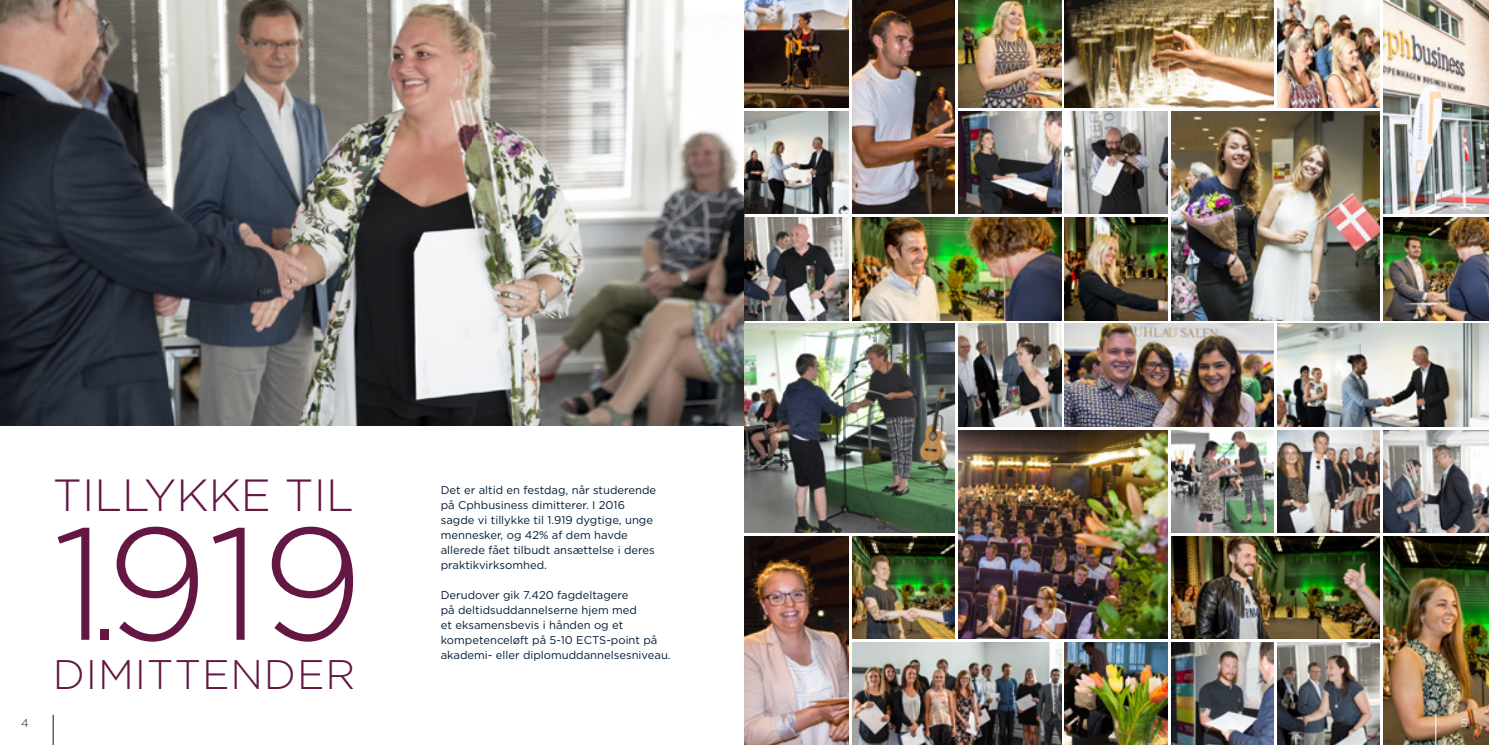
<style>
.page{position:relative;width:1489px;height:745px;background:#fff}
.page>*{position:absolute;margin:0;border:0;box-sizing:border-box;transform-origin:0 0}
.t1{font:300 158.75px "Gotham";color:#631742}
.t2{font:300 45px "Gotham";color:#631742}
.t3{font:300 41.25px "Gotham";letter-spacing:.02em;color:#631742}
.t4{font:11.25px/15px "Gotham";color:#001b36}
.t5{font:300 11.25px "Gotham";color:#001b36}
.t6{font:300 11.25px "Gotham";color:#fff}
.s1{font-size:122.5px}
</style>
<div class="page">
<img style="left:0;top:0;width:744px;height:425px">
<svg style="left:848px;top:0;width:1px;height:107px"></svg>
<svg style="left:954px;top:0;width:1px;height:107px"></svg>
<svg style="left:1273px;top:0;width:1px;height:106px"></svg>
<svg style="left:1379px;top:0;width:1px;height:107px"></svg>
<svg style="left:744px;top:107px;width:105px;height:1px"></svg>
<svg style="left:848px;top:111px;width:1px;height:103px"></svg>
<svg style="left:954px;top:107px;width:108px;height:4px"></svg>
<svg style="left:954px;top:111px;width:1px;height:103px"></svg>
<svg style="left:1064px;top:107px;width:102px;height:1px"></svg>
<svg style="left:1176px;top:107px;width:82px;height:1px"></svg>
<svg style="left:1277px;top:107px;width:103px;height:1px"></svg>
<svg style="left:1379px;top:111px;width:1px;height:103px"></svg>
<svg style="left:848px;top:232px;width:1px;height:88px"></svg>
<svg style="left:1379px;top:217px;width:1px;height:103px"></svg>
<svg style="left:954px;top:323px;width:1px;height:103px"></svg>
<svg style="left:1273px;top:323px;width:1px;height:103px"></svg>
<svg style="left:954px;top:426px;width:108px;height:4px"></svg>
<svg style="left:954px;top:430px;width:1px;height:102px"></svg>
<svg style="left:1064px;top:426px;width:105px;height:1px"></svg>
<svg style="left:1169px;top:426px;width:105px;height:1px"></svg>
<svg style="left:1277px;top:426px;width:104px;height:1px"></svg>
<svg style="left:1273px;top:430px;width:1px;height:102px"></svg>
<svg style="left:1381px;top:426px;width:91px;height:1px"></svg>
<svg style="left:1379px;top:430px;width:1px;height:102px"></svg>
<svg style="left:744px;top:532px;width:106px;height:1px"></svg>
<svg style="left:850px;top:532px;width:105px;height:1px"></svg>
<svg style="left:848px;top:536px;width:1px;height:102px"></svg>
<svg style="left:954px;top:536px;width:1px;height:102px"></svg>
<svg style="left:1167px;top:532px;width:107px;height:4px"></svg>
<svg style="left:1277px;top:532px;width:103px;height:1px"></svg>
<svg style="left:1383px;top:532px;width:105px;height:1px"></svg>
<svg style="left:1379px;top:536px;width:1px;height:102px"></svg>
<svg style="left:848px;top:638px;width:107px;height:4px"></svg>
<svg style="left:848px;top:642px;width:1px;height:102px"></svg>
<svg style="left:958px;top:638px;width:104px;height:1px"></svg>
<svg style="left:1062px;top:638px;width:106px;height:1px"></svg>
<svg style="left:1171px;top:638px;width:104px;height:1px"></svg>
<svg style="left:1275px;top:638px;width:105px;height:1px"></svg>
<svg style="left:1273px;top:642px;width:1px;height:102px"></svg>
<svg style="left:1379px;top:642px;width:1px;height:102px"></svg>
<img style="left:744px;top:0;width:104px;height:107px">
<img style="left:852px;top:0;width:102px;height:214px">
<img style="left:958px;top:0;width:103px;height:107px">
<img style="left:1064px;top:0;width:209px;height:107px">
<img style="left:1277px;top:0;width:102px;height:107px">
<img style="left:1383px;top:0;width:105px;height:214px">
<img style="left:744px;top:111px;width:104px;height:103px">
<img style="left:958px;top:111px;width:103px;height:103px">
<img style="left:1064px;top:111px;width:103px;height:103px">
<img style="left:1171px;top:111px;width:208px;height:209px">
<img style="left:744px;top:217px;width:104px;height:103px">
<img style="left:852px;top:217px;width:209px;height:103px">
<img style="left:1064px;top:217px;width:103px;height:103px">
<img style="left:1383px;top:217px;width:105px;height:103px">
<img style="left:744px;top:323px;width:210px;height:209px">
<img style="left:958px;top:323px;width:103px;height:103px">
<img style="left:1064px;top:323px;width:209px;height:103px">
<img style="left:1277px;top:323px;width:211px;height:103px">
<img style="left:958px;top:430px;width:209px;height:208px">
<img style="left:1171px;top:430px;width:102px;height:102px">
<img style="left:1277px;top:430px;width:102px;height:102px">
<img style="left:1383px;top:430px;width:105px;height:102px">
<img style="left:744px;top:536px;width:104px;height:208px">
<img style="left:852px;top:536px;width:102px;height:102px">
<img style="left:1171px;top:536px;width:208px;height:102px">
<img style="left:1383px;top:536px;width:105px;height:208px">
<img style="left:852px;top:642px;width:209px;height:102px">
<img style="left:1064px;top:642px;width:103px;height:102px">
<img style="left:1171px;top:642px;width:102px;height:102px">
<img style="left:1277px;top:642px;width:102px;height:102px">
<hr style="left:1435px;top:714px;width:1px;height:30px;background:#fff">
<hr style="left:53px;top:714px;width:1px;height:30px;background:#001b36">
<h2 class="t2" style="left:53px;top:466px;width:302px">TILLYKKE TIL</h2>
<h1 class="t1" style="left:53px;top:482px;width:312px">1<span class="s1">.</span>919</h1>
<h3 class="t3" style="left:53px;top:648px;width:304px">DIMITTENDER</h3>
<p class="t4" style="left:441px;top:482px;width:217px">Det er altid en festdag, når studerende på Cphbusiness dimitterer. I 2016 sagde vi tillykke til 1.919 dygtige, unge mennesker, og 42% af dem havde allerede fået tilbudt ansættelse i deres praktikvirksomhed.</p>
<p class="t4" style="left:441px;top:587px;width:231px">Derudover gik 7.420 fagdeltagere<br>på deltidsuddannelserne hjem med<br>et eksamensbevis i hånden og et kompetenceløft på 5-10 ECTS-point på akademi- eller diplomuddannelsesniveau.</p>
<p class="t5" style="left:21px;top:715px;width:9px">4</p>
<p class="t6" style="left:1460px;top:715px;width:8px">5</p>
</div>
